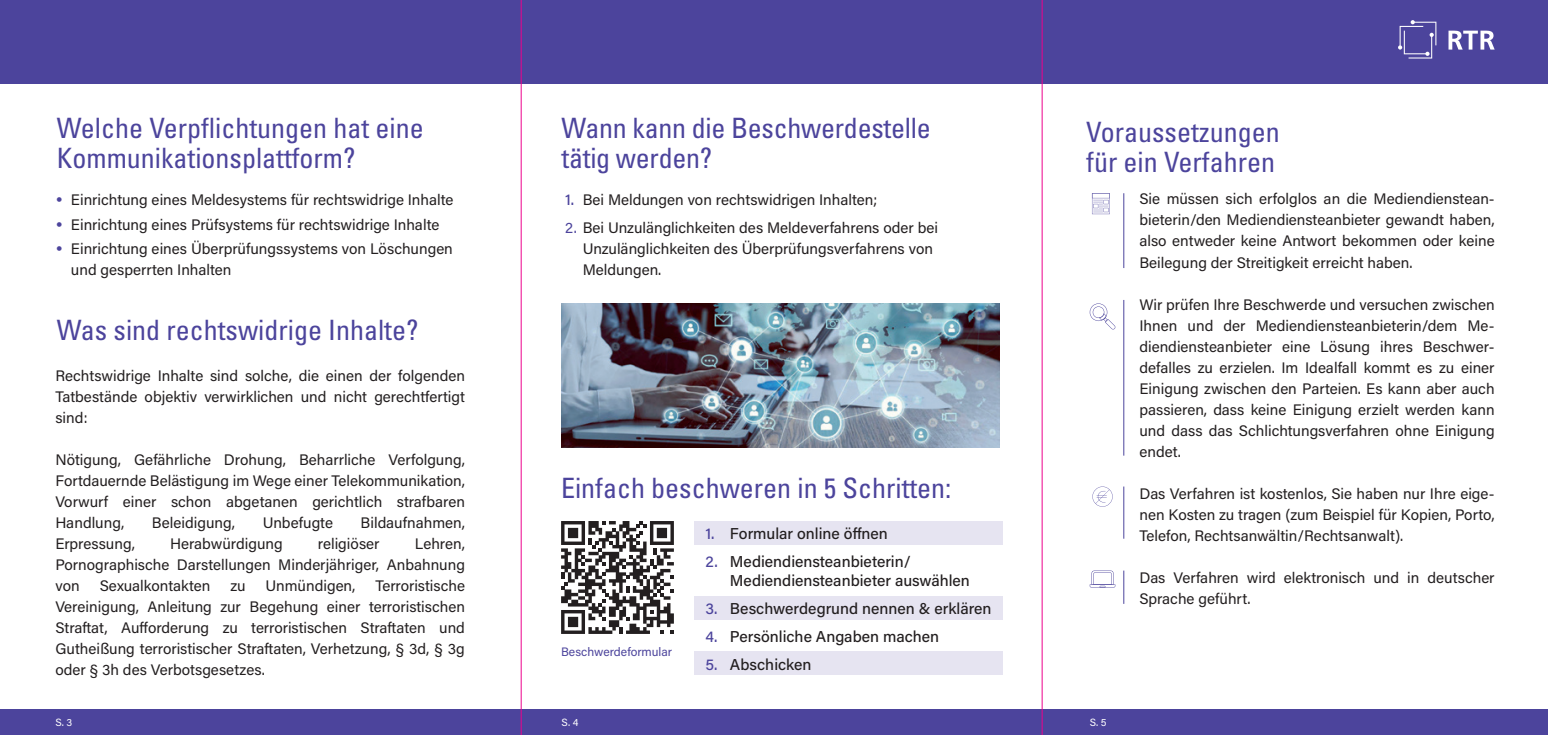
<style>
.page{position:relative;width:1548px;height:735px;background:#fff}
.page>*{position:absolute;margin:0;border:0;box-sizing:border-box;transform-origin:0 0}
.t1{font:condensed 28px/29.8px "Univers";color:#4c449c}
.Fliesstext2021{font:500 15.75px "Acumin Pro";color:#231f20}
.Fliesstext2021-2{font:15.22px/21px "Acumin Pro";color:#231f20;text-align:justify}
.Fliesstext2021-3{font:12.25px "Acumin Pro";color:#4c449c}
.Fliesstext2021-4{font:10.5px "Acumin Pro";color:#fff}
.s1{font-family:"Univers";font-stretch:condensed;color:#4c449c}
.s2{font-weight:500;font-size:15.75px;color:#4c449c}
.s3{color:#4c449c}
</style>
<div class="page">
<div style="left:0;top:0;width:1548px;height:83px;background:#4c449c"></div>
<div style="left:0;top:709px;width:1548px;height:25px;background:#4c449c"></div>
<svg style="left:1398px;top:20px;width:36px;height:36px"></svg>
<svg style="left:1448px;top:30px;width:46px;height:20px"></svg>
<svg style="left:1092px;top:193px;width:18px;height:21px"></svg>
<hr style="left:1123px;top:193px;width:1px;height:75px;background:#4c449c">
<hr style="left:1123px;top:300px;width:1px;height:155px;background:#4c449c">
<hr style="left:1123px;top:486px;width:1px;height:52px;background:#4c449c">
<hr style="left:1123px;top:570px;width:1px;height:33px;background:#4c449c">
<svg style="left:1090px;top:303px;width:25px;height:26px"></svg>
<svg style="left:1090px;top:570px;width:25px;height:17px"></svg>
<svg style="left:1092px;top:486px;width:20px;height:20px"></svg>
<img style="left:562px;top:303px;width:437px;height:144px">
<div style="left:694px;top:596px;width:308px;height:23px;background:#e6e4f1"></div>
<div style="left:694px;top:520px;width:308px;height:24px;background:#e6e4f1"></div>
<div style="left:694px;top:651px;width:308px;height:23px;background:#e6e4f1"></div>
<svg style="left:561px;top:521px;width:113px;height:112px"></svg>
<hr style="left:1042px;top:0;width:1px;height:734px;background:#ed028c">
<hr style="left:521px;top:0;width:1px;height:734px;background:#ed028c">
<p class="t1" style="left:57px;top:113px;width:368px">Welche Verpflichtungen hat eine<br>Kommunikationsplattform?</p>
<p class="Fliesstext2021-2" style="left:57px;top:189px;width:398px"><span class="s1">•</span> Einrichtung eines Meldesystems für rechtswidrige Inhalte</p>
<p class="Fliesstext2021-2" style="left:57px;top:213px;width:384px"><span class="s1">•</span> Einrichtung eines Prüfsystems für rechtswidrige Inhalte</p>
<p class="Fliesstext2021-2" style="left:71px;top:238px;width:383px;text-indent:-14px"><span class="s1">•</span> Einrichtung eines Überprüfungssystems von Löschungen und gesperrten Inhalten</p>
<p class="t1" style="left:57px;top:314px;width:363px">Was sind rechtswidrige Inhalte?</p>
<p class="Fliesstext2021-2" style="left:55px;top:364px;width:411px">Rechtswidrige Inhalte sind solche, die einen der folgenden Tatbestände objektiv verwirklichen und nicht gerechtfertigt sind:</p>
<p class="Fliesstext2021-2" style="left:55px;top:448px;width:411px">Nötigung, Gefährliche Drohung, Beharrliche Verfolgung, Fortdauernde Belästigung im Wege einer Telekommunikation, Vorwurf einer schon abgetanen gerichtlich strafbaren Handlung,</p>
<p class="Fliesstext2021-2" style="left:152px;top:511px;width:85px">Beleidigung,</p>
<p class="Fliesstext2021-2" style="left:263px;top:511px;width:72px">Unbefugte</p>
<p class="Fliesstext2021-2" style="left:361px;top:511px;width:106px">Bildaufnahmen,</p>
<p class="Fliesstext2021-2" style="left:55px;top:532px;width:411px;text-indent:359px">Lehren, Pornographische Darstellungen Minderjähriger, Anbahnung von</p>
<p class="Fliesstext2021-2" style="left:55px;top:532px;width:81px">Erpressung,</p>
<p class="Fliesstext2021-2" style="left:170px;top:532px;width:114px">Herabwürdigung</p>
<p class="Fliesstext2021-2" style="left:318px;top:532px;width:63px">religiöser</p>
<p class="Fliesstext2021-2" style="left:55px;top:574px;width:411px;text-indent:320px">Terroristische Vereinigung, Anleitung zur Begehung einer terroristischen Straftat, Aufforderung zu terroristischen Straftaten und Gutheißung terroristischer Straftaten, Verhetzung, § 3d, § 3g oder § 3h des Verbotsgesetzes.</p>
<p class="Fliesstext2021-2" style="left:100px;top:574px;width:112px">Sexualkontakten</p>
<p class="Fliesstext2021-2" style="left:230px;top:574px;width:17px">zu</p>
<p class="Fliesstext2021-2" style="left:266px;top:574px;width:91px">Unmündigen,</p>
<p class="t1" style="left:562px;top:113px;width:370px">Wann kann die Beschwerdestelle tätig werden?</p>
<p class="Fliesstext2021-2" style="left:565px;top:188px;width:314px"><span class="s2">1.</span> Bei Meldungen von rechtswidrigen Inhalten;</p>
<p class="Fliesstext2021-2" style="left:583px;top:216px;width:357px;text-align:left;text-indent:-18px"><span class="s3">2.</span> Bei Unzulänglichkeiten des Meldeverfahrens oder bei<br>Unzulänglichkeiten des Überprüfungsverfahrens von<br>Meldungen.</p>
<p class="t1" style="left:561px;top:472px;width:392px">Einfach beschweren in 5 Schritten:</p>
<p class="Fliesstext2021" style="left:705px;top:522px;width:184px"><span class="s3">1.</span> Formular online öffnen</p>
<p class="Fliesstext2021" style="left:705px;top:550px;width:207px"><span class="s3">2.</span> Mediendiensteanbieterin/</p>
<p class="Fliesstext2021" style="left:730px;top:568px;width:241px">Mediendiensteanbieter auswählen</p>
<p class="Fliesstext2021" style="left:705px;top:596px;width:288px"><span class="s3">3.</span> Beschwerdegrund nennen &amp; erklären</p>
<p class="Fliesstext2021" style="left:705px;top:624px;width:235px"><span class="s3">4.</span> Persönliche Angaben machen</p>
<p class="Fliesstext2021" style="left:705px;top:652px;width:108px"><span class="s3">5.</span> Abschicken</p>
<p class="Fliesstext2021-3" style="left:561px;top:643px;width:113px">Beschwerdeformular</p>
<p class="t1" style="left:1086px;top:117px;width:195px">Voraussetzungen</p>
<p class="t1" style="left:1086px;top:147px;width:190px">für ein Verfahren</p>
<p class="Fliesstext2021-2" style="left:1139px;top:188px;width:357px">Sie müssen sich erfolglos an die Mediendienstean&shy;bieterin/den Mediendiensteanbieter gewandt haben, also entweder keine Antwort bekommen oder keine Beilegung der Streitigkeit erreicht haben.</p>
<p class="Fliesstext2021-2" style="left:1139px;top:293px;width:357px">Wir prüfen Ihre Beschwerde und versuchen zwischen Ihnen und der Mediendiensteanbieterin/dem Me&shy;diendiensteanbieter eine Lösung ihres Beschwer&shy;defalles zu erzielen. Im Idealfall kommt es zu einer Einigung zwischen den Parteien. Es kann aber auch passieren, dass keine Einigung erzielt werden kann und dass das Schlichtungsverfahren ohne Einigung endet.</p>
<p class="Fliesstext2021-2" style="left:1139px;top:482px;width:357px">Das Verfahren ist kostenlos, Sie haben nur Ihre eige&shy;nen Kosten zu tragen (zum Beispiel für Kopien, Porto, Telefon, Rechtsanwältin/Rechtsanwalt).</p>
<p class="Fliesstext2021-2" style="left:1139px;top:566px;width:357px">Das Verfahren wird elektronisch und in deutscher<br>Sprache geführt.</p>
<p class="Fliesstext2021-4" style="left:55px;top:715px;width:18px">S. 3</p>
<p class="Fliesstext2021-4" style="left:562px;top:715px;width:18px">S. 4</p>
<p class="Fliesstext2021-4" style="left:1090px;top:715px;width:18px">S. 5</p>
</div>
